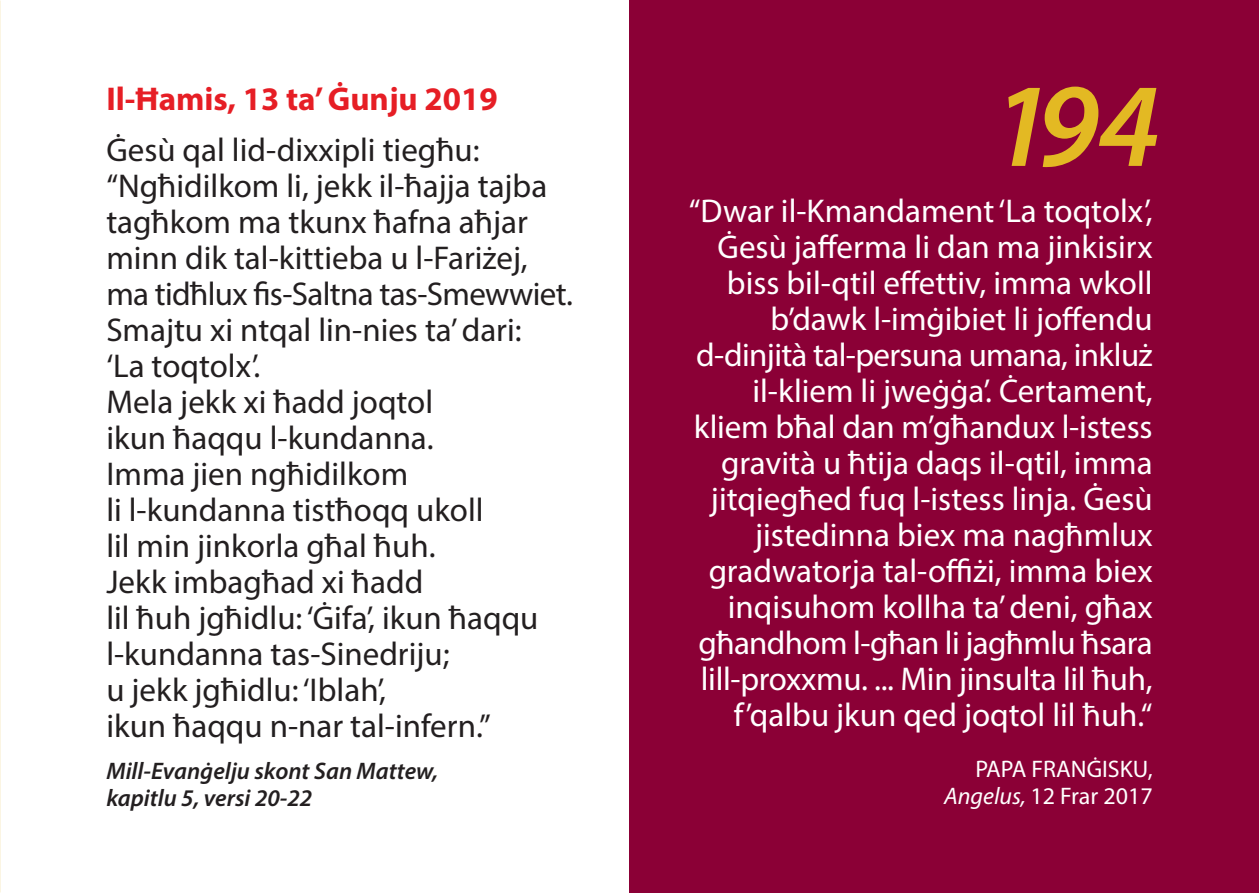
<style>
.page{position:relative;width:1259px;height:893px;background:#fff}
.page>*{position:absolute;margin:0;border:0;box-sizing:border-box;transform-origin:0 0}
.t1{font:italic 600 120px "Myriad Pro";color:#e3b923}
.t2{font:33px/36px "Myriad Pro";color:#fff;text-align:right}
.t3{font:33px/36px "Myriad Pro";color:#231f20}
.t4{font:700 33px "Myriad Pro";color:#e61e25}
.t5{font:italic 600 24px "Myriad Pro";color:#231f20}
.t6{font:24px "Myriad Pro";color:#fff}
.s1{font-style:italic}
</style>
<div class="page">
<div style="left:629px;top:0;width:630px;height:893px;background:#8b0036"></div>
<p class="t4" style="left:106px;top:77px;width:393px">Il-Ħamis, 13 ta’ Ġunju 2019</p>
<p class="t3" style="left:106px;top:131px;width:442px">Ġesù qal lid-dixxipli tiegħu: “Ngħidilkom li, jekk il-ħajja tajba</p>
<p class="t3" style="left:106px;top:203px;width:423px">tagħkom ma tkunx ħafna aħjar</p>
<p class="t3" style="left:106px;top:239px;width:423px">minn dik tal-kittieba u l-Fariżej,</p>
<p class="t3" style="left:106px;top:275px;width:468px">ma tidħlux fis-Saltna tas-Smewwiet.<br>Smajtu xi ntqal lin-nies ta’ dari:</p>
<p class="t3" style="left:106px;top:347px;width:156px">‘La toqtolx’.</p>
<p class="t3" style="left:106px;top:383px;width:328px">Mela jekk xi ħadd joqtol</p>
<p class="t3" style="left:106px;top:419px;width:329px">ikun ħaqqu l-kundanna.</p>
<p class="t3" style="left:106px;top:455px;width:303px">Imma jien ngħidilkom</p>
<p class="t3" style="left:106px;top:491px;width:379px">li l-kundanna tistħoqq ukoll</p>
<p class="t3" style="left:106px;top:527px;width:331px">lil min jinkorla għal ħuh.</p>
<p class="t3" style="left:106px;top:563px;width:318px">Jekk imbagħad xi ħadd</p>
<p class="t3" style="left:106px;top:599px;width:434px">lil ħuh jgħidlu: ‘Ġifa’, ikun ħaqqu l-kundanna tas-Sinedriju;</p>
<p class="t3" style="left:106px;top:671px;width:281px">u jekk jgħidlu: ‘Iblah’,</p>
<p class="t3" style="left:106px;top:707px;width:386px">ikun ħaqqu n-nar tal-infern.”</p>
<p class="t5" style="left:106px;top:755px;width:333px">Mill-Evanġelju skont San Mattew,</p>
<p class="t5" style="left:106px;top:782px;width:208px">kapitlu 5, versi 20-22</p>
<p class="t1" style="left:989px;top:49px;width:172px">194</p>
<p class="t2" style="left:689px;top:192px;width:465px">“Dwar il-Kmandament ‘La toqtolx’,<br>Ġesù jafferma li dan ma jinkisirx</p>
<p class="t2" style="left:694px;top:264px;width:460px">biss bil-qtil effettiv, imma wkoll b’dawk l-imġibiet li joffendu d-dinjità tal-persuna umana, inkluż il-kliem li jweġġa’. Ċertament, kliem bħal dan m’għandux l-istess gravità u ħtija daqs il-qtil, imma jitqiegħed fuq l-istess linja. Ġesù jistedinna biex ma nagħmlux gradwatorja tal-offiżi, imma biex inqisuhom kollha ta’ deni, għax għandhom l-għan li jagħmlu ħsara lill-proxxmu. ... Min jinsulta lil ħuh, f’qalbu jkun qed joqtol lil ħuh.“</p>
<p class="t6" style="left:975px;top:754px;width:179px">PAPA FRANĠISKU,</p>
<p class="t6" style="left:944px;top:781px;width:210px"><span class="s1">Angelus,</span> 12 Frar 2017</p>
</div>
